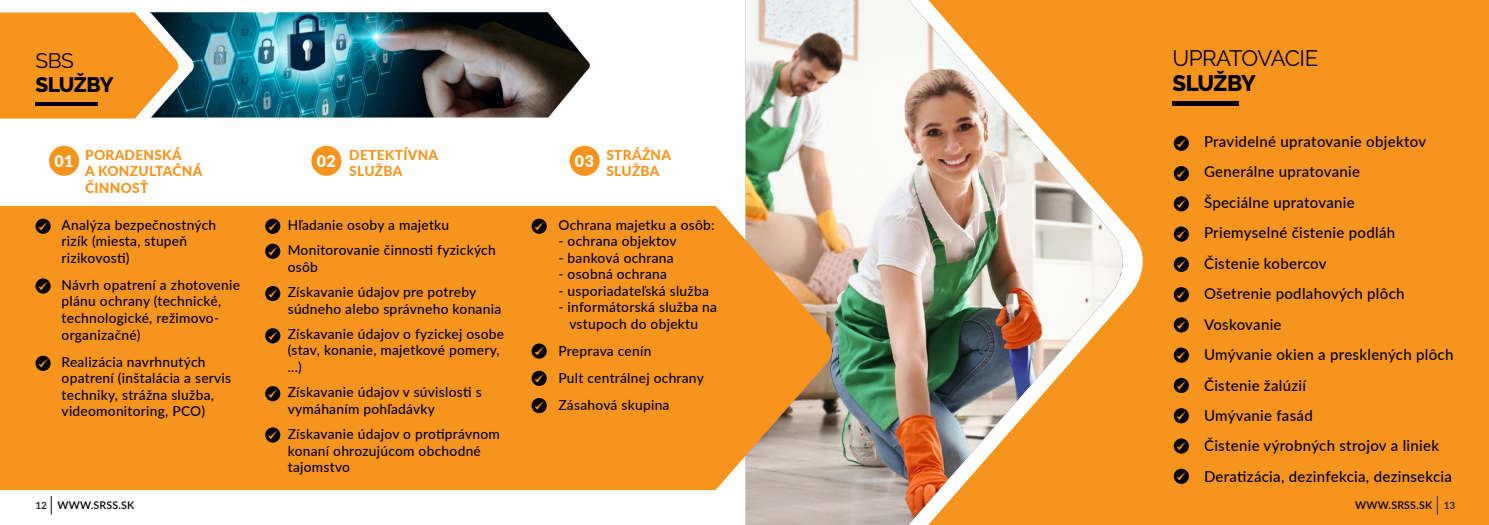
<style>
.page{position:relative;width:1489px;height:525px;background:#fff}
.page>*{position:absolute;margin:0;border:0;box-sizing:border-box;transform-origin:0 0}
.t1{font:22.25px "Raleway";letter-spacing:-.04em;color:#000}
.t2{font:800 22.25px "Raleway";letter-spacing:-.02em;color:#000}
.t3{font:800 20.88px "Raleway";letter-spacing:-.02em;color:#000}
.t4{font:20.88px "Raleway";color:#000}
.t5{font:900 16.12px "Lato";color:#fff}
.t6{font:500 15px/30.4px "Lato";letter-spacing:.02em;color:#000}
.t7{font:500 13.75px/16.5px "Lato";letter-spacing:.02em;color:#000}
.t8{font:800 13.75px/16.5px "Lato";letter-spacing:.02em;color:#f7941e}
.t9{font:600 10.62px "Lato";letter-spacing:.02em;color:#000}
.s1{font-weight:700;font-size:10px;color:#292829}
</style>
<div class="page">
<img style="left:197px;top:12px;width:392px;height:105px">
<svg style="left:0;top:12px;width:197px;height:106px;background:#da9034"></svg>
<div style="left:0;top:206px;width:715px;height:283px;background:#f7941e"></div>
<div style="left:905px;top:0;width:583px;height:524px;background:#f7941e"></div>
<svg style="left:1124px;top:223px;width:14px;height:79px"></svg>
<img style="left:745px;top:0;width:379px;height:524px">
<hr style="left:1172px;top:102px;width:66px;height:4px;background:#000">
<svg style="left:1173px;top:136px;width:15px;height:15px"></svg>
<svg style="left:1176px;top:139px;width:10px;height:8px"></svg>
<svg style="left:1173px;top:257px;width:15px;height:15px"></svg>
<svg style="left:1176px;top:260px;width:10px;height:8px"></svg>
<svg style="left:1173px;top:377px;width:15px;height:16px"></svg>
<svg style="left:1176px;top:381px;width:10px;height:8px"></svg>
<svg style="left:1173px;top:196px;width:15px;height:15px"></svg>
<svg style="left:1176px;top:199px;width:10px;height:9px"></svg>
<svg style="left:1173px;top:317px;width:15px;height:15px"></svg>
<svg style="left:1176px;top:320px;width:10px;height:9px"></svg>
<svg style="left:1173px;top:438px;width:15px;height:15px"></svg>
<svg style="left:1176px;top:441px;width:10px;height:9px"></svg>
<svg style="left:1173px;top:166px;width:15px;height:15px"></svg>
<svg style="left:1176px;top:169px;width:10px;height:9px"></svg>
<svg style="left:1173px;top:287px;width:15px;height:15px"></svg>
<svg style="left:1176px;top:290px;width:10px;height:9px"></svg>
<svg style="left:1173px;top:408px;width:15px;height:15px"></svg>
<svg style="left:1176px;top:411px;width:10px;height:9px"></svg>
<svg style="left:1173px;top:226px;width:15px;height:15px"></svg>
<svg style="left:1176px;top:230px;width:10px;height:8px"></svg>
<svg style="left:1173px;top:347px;width:15px;height:15px"></svg>
<svg style="left:1176px;top:351px;width:10px;height:8px"></svg>
<svg style="left:1173px;top:468px;width:15px;height:15px"></svg>
<svg style="left:1176px;top:471px;width:10px;height:9px"></svg>
<hr style="left:35px;top:102px;width:62px;height:4px;background:#000">
<div style="left:49px;top:146px;width:30px;height:30px;background:#f7941e;border-radius:50%"></div>
<div style="left:569px;top:146px;width:30px;height:30px;background:#f7941e;border-radius:50%"></div>
<div style="left:311px;top:146px;width:30px;height:30px;background:#f7941e;border-radius:50%"></div>
<svg style="left:35px;top:218px;width:16px;height:16px"></svg>
<svg style="left:38px;top:222px;width:10px;height:8px"></svg>
<svg style="left:531px;top:218px;width:15px;height:16px"></svg>
<svg style="left:534px;top:222px;width:10px;height:8px"></svg>
<svg style="left:265px;top:218px;width:15px;height:16px"></svg>
<svg style="left:268px;top:222px;width:9px;height:8px"></svg>
<svg style="left:35px;top:278px;width:16px;height:15px"></svg>
<svg style="left:38px;top:281px;width:10px;height:9px"></svg>
<svg style="left:531px;top:343px;width:15px;height:15px"></svg>
<svg style="left:534px;top:346px;width:10px;height:9px"></svg>
<div style="left:265px;top:286px;width:15px;height:15px;background:#000;border-radius:50%"></div>
<svg style="left:268px;top:289px;width:9px;height:9px"></svg>
<svg style="left:265px;top:243px;width:15px;height:16px"></svg>
<svg style="left:268px;top:247px;width:9px;height:8px"></svg>
<svg style="left:35px;top:355px;width:16px;height:16px"></svg>
<svg style="left:38px;top:359px;width:10px;height:8px"></svg>
<svg style="left:531px;top:370px;width:15px;height:16px"></svg>
<svg style="left:534px;top:374px;width:10px;height:8px"></svg>
<div style="left:531px;top:398px;width:15px;height:15px;background:#000;border-radius:50%"></div>
<svg style="left:534px;top:401px;width:10px;height:8px"></svg>
<svg style="left:265px;top:328px;width:15px;height:15px"></svg>
<svg style="left:268px;top:331px;width:9px;height:9px"></svg>
<div style="left:265px;top:386px;width:15px;height:15px;background:#000;border-radius:50%"></div>
<svg style="left:268px;top:389px;width:9px;height:9px"></svg>
<div style="left:265px;top:427px;width:15px;height:15px;background:#000;border-radius:50%"></div>
<svg style="left:268px;top:431px;width:9px;height:8px"></svg>
<img style="left:715px;top:206px;width:125px;height:283px">
<svg style="left:51px;top:495px;width:1px;height:19px"></svg>
<svg style="left:1436px;top:496px;width:1px;height:18px"></svg>
<h2 class="t4" style="left:35px;top:49px;width:40px">SBS</h2>
<h2 class="t3" style="left:35px;top:72px;width:80px">SLUŽBY</h2>
<p class="t8" style="left:85px;top:146px;width:119px">PORADENSKÁ<br>A KONZULTAČNÁ<br>ČINNOSŤ</p>
<p class="t8" style="left:349px;top:146px;width:90px">DETEKTÍVNA<br>SLUŽBA</p>
<p class="t8" style="left:606px;top:146px;width:66px">STRÁŽNA<br>SLUŽBA</p>
<p class="t7" style="left:288px;top:211px;width:209px;line-height:25.4px">Hľadanie osoby a majetku<br>Monitorovanie činnosti fyzických</p>
<p class="t7" style="left:288px;top:253px;width:190px;line-height:25.4px">osôb<br>Získavanie údajov pre potreby</p>
<p class="t7" style="left:288px;top:295px;width:218px;line-height:25.4px">súdneho alebo správneho konania<br>Získavanie údajov o fyzickej osobe</p>
<p class="t7" style="left:288px;top:341px;width:213px">(stav, konanie, majetkové pomery, ...)</p>
<p class="t7" style="left:288px;top:383px;width:195px">Získavanie údajov v súvislosti s vymáhaním pohľadávky</p>
<p class="t7" style="left:288px;top:425px;width:214px">Získavanie údajov o protiprávnom konaní ohrozujúcom obchodné tajomstvo</p>
<p class="t5" style="left:54px;top:149px;width:21px">01</p>
<p class="t5" style="left:317px;top:149px;width:21px">02</p>
<p class="t5" style="left:575px;top:149px;width:21px">03</p>
<p class="t7" style="left:62px;top:216px;width:156px">Analýza bezpečnostných rizík (miesta, stupeň rizikovosti)</p>
<p class="t7" style="left:62px;top:276px;width:180px">Návrh opatrení a zhotovenie plánu ochrany (technické, technologické, režimovo&shy;organizačné)</p>
<p class="t7" style="left:62px;top:352px;width:171px">Realizácia navrhnutých opatrení (inštalácia a servis techniky, strážna služba, videomonitoring, PCO)</p>
<p class="t7" style="left:558px;top:216px;width:158px">Ochrana majetku a osôb:</p>
<p class="t7" style="left:558px;top:232px;width:120px">- ochrana objektov</p>
<p class="t7" style="left:558px;top:249px;width:117px">- banková ochrana</p>
<p class="t7" style="left:558px;top:265px;width:110px">- osobná ochrana</p>
<p class="t7" style="left:558px;top:282px;width:152px">- usporiadateľská služba</p>
<p class="t7" style="left:558px;top:298px;width:160px;text-align:center">- informátorská služba na vstupoch do objektu</p>
<p class="t7" style="left:558px;top:336px;width:147px;line-height:27.1px">Preprava cenín<br>Pult centrálnej ochrany<br>Zásahová skupina</p>
<h1 class="t1" style="left:1172px;top:45px;width:147px">UPRATOVACIE</h1>
<h1 class="t2" style="left:1172px;top:70px;width:85px">SLUŽBY</h1>
<p class="t6" style="left:1203px;top:126px;width:251px">Pravidelné upratovanie objektov<br>Generálne upratovanie<br>Špeciálne upratovanie<br>Priemyselné čistenie podláh<br>Čistenie kobercov<br>Ošetrenie podlahových plôch<br>Voskovanie<br>Umývanie okien a presklených plôch<br>Čistenie žalúzií<br>Umývanie fasád<br>Čistenie výrobných strojov a liniek<br>Deratizácia, dezinfekcia, dezinsekcia</p>
<p class="t9" style="left:35px;top:497px;width:100px"><span class="s1">12</span> WWW.SRSS.SK</p>
<p class="t9" style="left:1355px;top:497px;width:101px">WWW.SRSS.SK <span class="s1">13</span></p>
</div>
